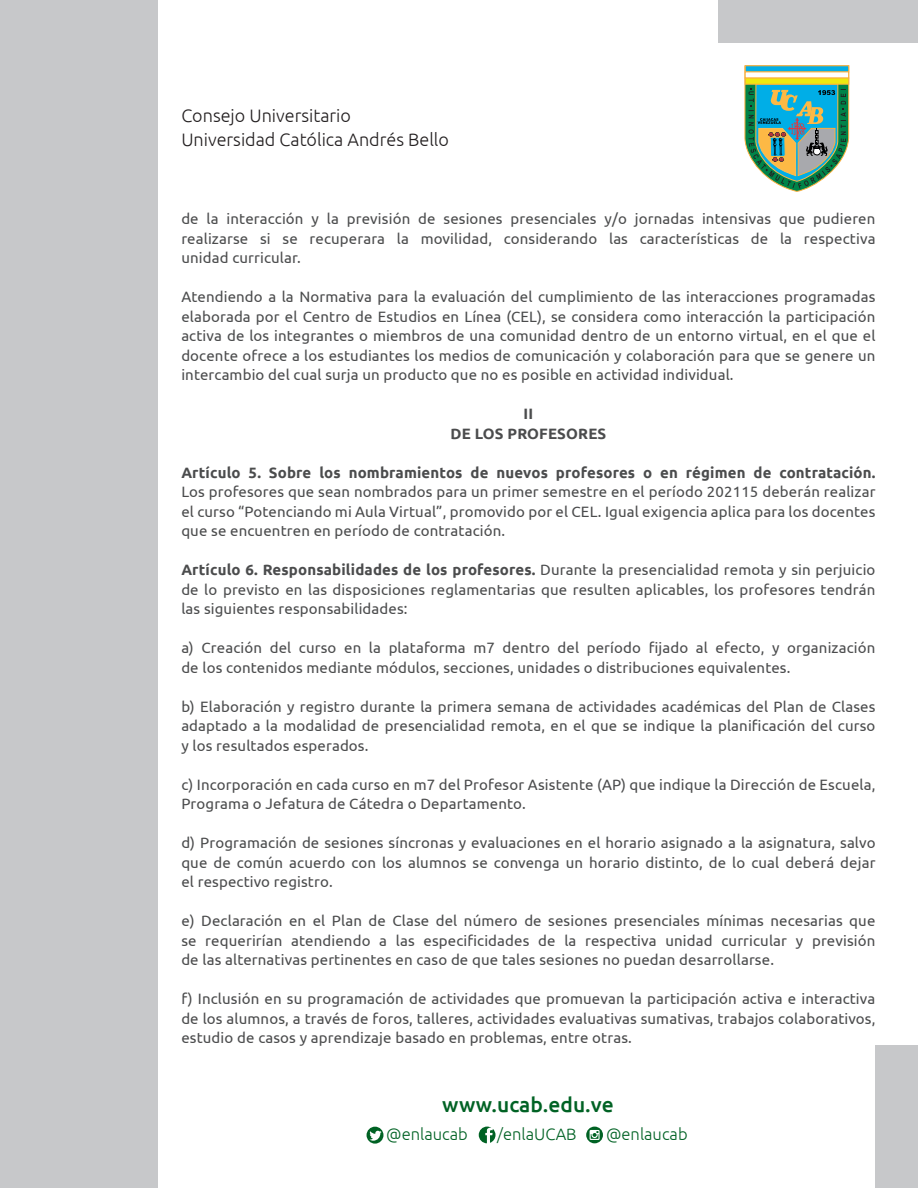
<style>
.page{position:relative;width:918px;height:1188px;background:#fff}
.page>*{position:absolute;margin:0;border:0;box-sizing:border-box;transform-origin:0 0}
.t1{font:500 21px "Ubuntu";color:#006224}
.t2{font:300 18px/24px "Ubuntu";color:#231f20}
.t3{font:300 16.5px "Ubuntu";color:#006224}
.t4{font:15px/19.5px "Ubuntu";letter-spacing:.01em;color:#4b4c4d;text-align:justify}
.t5{font:700 15px/19.5px "Ubuntu";letter-spacing:.01em;color:#4b4c4d;text-align:center}
.s1{font-weight:700}
</style>
<div class="page">
<div style="left:0;top:0;width:157px;height:1188px;background:#c7c8ca"></div>
<div style="left:718px;top:0;width:200px;height:43px;background:#c7c8ca"></div>
<div style="left:875px;top:1046px;width:43px;height:142px;background:#c7c8ca"></div>
<svg style="left:586px;top:1127px;width:17px;height:16px"></svg>
<svg style="left:479px;top:1127px;width:17px;height:16px"></svg>
<svg style="left:367px;top:1127px;width:16px;height:17px"></svg>
<svg style="left:744px;top:65px;width:106px;height:127px;background:#69a99c"></svg>
<div style="left:745px;top:71px;width:104px;height:8px;background:#fff;border:1px solid #fbb03f"></div>
<div style="left:745px;top:78px;width:104px;height:7px;background:#eee90f;border:1px solid #fbb03f"></div>
<p class="t2" style="left:181px;top:104px;width:269px">Consejo Universitario<br>Universidad Católica Andrés Bello</p>
<p class="t4" style="left:181px;top:208px;width:696px">de la interacción y la previsión de sesiones presenciales y/o jornadas intensivas que pudieren realizarse si se recuperara la movilidad, considerando las características de la respectiva unidad curricular.</p>
<p class="t4" style="left:181px;top:286px;width:696px">Atendiendo a la Normativa para la evaluación del cumplimiento de las interacciones programadas elaborada por el Centro de Estudios en Línea (CEL), se considera como interacción la participación activa de los integrantes o miembros de una comunidad dentro de un entorno virtual, en el que el docente ofrece a los estudiantes los medios de comunicación y colaboración para que se genere un intercambio del cual surja un producto que no es posible en actividad individual.</p>
<p class="t5" style="left:451px;top:404px;width:157px">II<br>DE LOS PROFESORES</p>
<p class="t5" style="left:181px;top:462px;width:696px">Artículo 5. Sobre los nombramientos de nuevos profesores o en régimen de contratación.</p>
<p class="t4" style="left:181px;top:481px;width:696px">Los profesores que sean nombrados para un primer semestre en el período 202115 deberán realizar el curso “Potenciando mi Aula Virtual”, promovido por el CEL. Igual exigencia aplica para los docentes que se encuentren en período de contratación.</p>
<p class="t4" style="left:181px;top:559px;width:696px"><span class="s1">Artículo 6. Responsabilidades de los profesores.</span> Durante la presencialidad remota y sin perjuicio de lo previsto en las disposiciones reglamentarias que resulten aplicables, los profesores tendrán las siguientes responsabilidades:</p>
<p class="t4" style="left:181px;top:637px;width:696px">a) Creación del curso en la plataforma m7 dentro del período fijado al efecto, y organización de los contenidos mediante módulos, secciones, unidades o distribuciones equivalentes.</p>
<p class="t4" style="left:181px;top:696px;width:696px">b) Elaboración y registro durante la primera semana de actividades académicas del Plan de Clases adaptado a la modalidad de presencialidad remota, en el que se indique la planificación del curso y los resultados esperados.</p>
<p class="t4" style="left:181px;top:774px;width:696px">c) Incorporación en cada curso en m7 del Profesor Asistente (AP) que indique la Dirección de Escuela,<br>Programa o Jefatura de Cátedra o Departamento.</p>
<p class="t4" style="left:181px;top:832px;width:696px">d) Programación de sesiones síncronas y evaluaciones en el horario asignado a la asignatura, salvo que de común acuerdo con los alumnos se convenga un horario distinto, de lo cual deberá dejar el respectivo registro.</p>
<p class="t4" style="left:181px;top:910px;width:696px">e) Declaración en el Plan de Clase del número de sesiones presenciales mínimas necesarias que se requerirían atendiendo a las especificidades de la respectiva unidad curricular y previsión de las alternativas pertinentes en caso de que tales sesiones no puedan desarrollarse.</p>
<p class="t4" style="left:181px;top:988px;width:696px">f) Inclusión en su programación de actividades que promuevan la participación activa e interactiva de los alumnos, a través de foros, talleres, actividades evaluativas sumativas, trabajos colaborativos, estudio de casos y aprendizaje basado en problemas, entre otras.</p>
<h1 class="t1" style="left:442px;top:1091px;width:173px">www.ucab.edu.ve</h1>
<p class="t3" style="left:386px;top:1124px;width:83px">@enlaucab</p>
<p class="t3" style="left:497px;top:1124px;width:81px">/enlaUCAB</p>
<p class="t3" style="left:606px;top:1124px;width:83px">@enlaucab</p>
</div>
